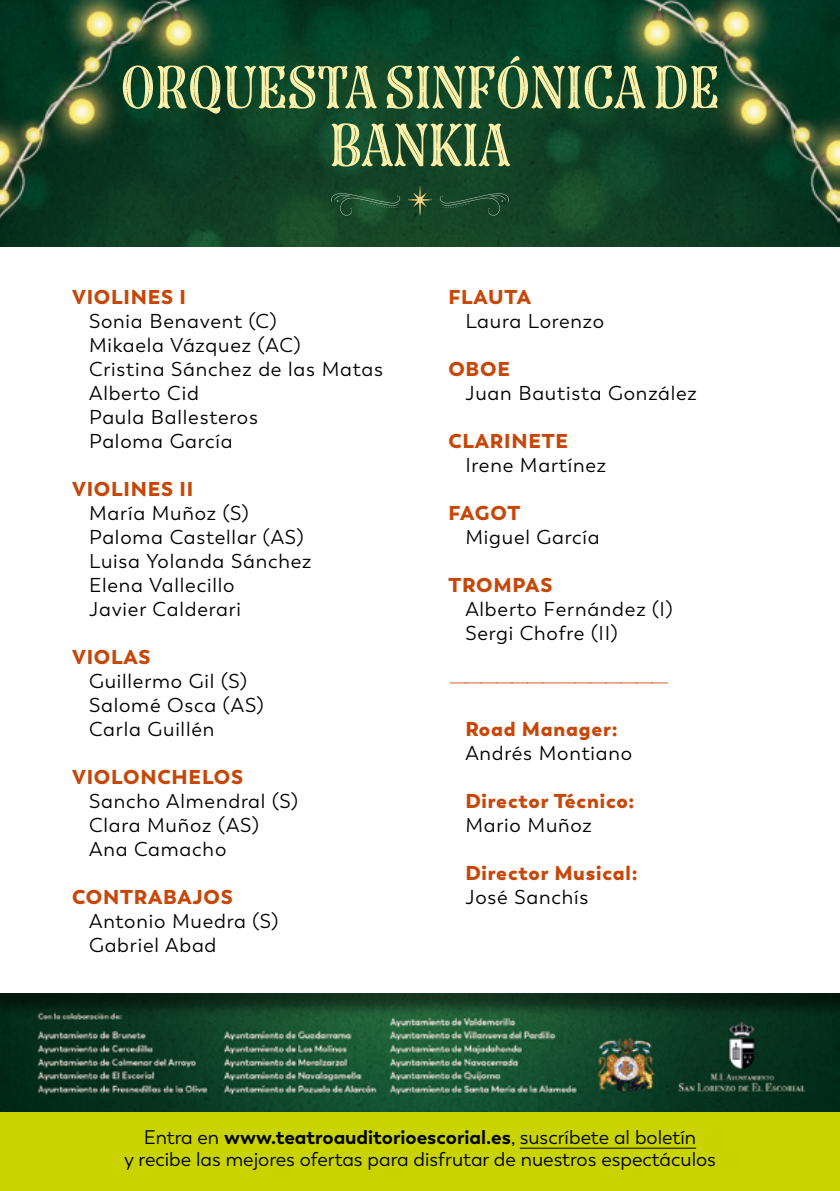
<style>
.page{position:relative;width:840px;height:1191px;background:#fff}
.page>*{position:absolute;margin:0;border:0;box-sizing:border-box;transform-origin:0 0}
.t1{font:51.4px/57.8px "Dress Combo Two";color:#faf0aa;text-align:center}
.t2{font:20px/24px "Trenda";letter-spacing:.04em;color:#000}
.t3{font:900 20px "Trenda";letter-spacing:.04em;color:#c74709}
.t4{font:300 20px "Trenda";color:#c74709}
.t5{font:19.6px/21.2px "Trenda";color:#000;text-align:center}
.s1{font-weight:700}
</style>
<div class="page">
<img style="left:12px;top:1018px;width:818px;height:94px">
<div style="left:0;top:1112px;width:839px;height:79px;background:#c8d300"></div>
<hr style="left:519px;top:1147px;width:176px;height:1px;background:#000">
<img style="left:0;top:0;width:839px;height:247px">
<svg style="left:331px;top:193px;width:69px;height:22px"></svg>
<svg style="left:439px;top:193px;width:69px;height:22px"></svg>
<svg style="left:407px;top:186px;width:25px;height:29px"></svg>
<div style="left:0;top:251px;width:839px;height:767px;background:#000;opacity:.49"></div>
<div style="left:0;top:248px;width:839px;height:745px;background:#fff"></div>
<h1 class="t1" style="left:120px;top:62px;width:600px">ORQUESTA SINFÓNICA DE<br>BANKIA</h1>
<p class="t3" style="left:72px;top:284px;width:115px">VIOLINES I</p>
<p class="t2" style="left:89px;top:309px;width:295px">Sonia Benavent (C)<br>Mikaela Vázquez (AC)<br>Cristina Sánchez de las Matas<br>Alberto Cid<br>Paula Ballesteros<br>Paloma García</p>
<p class="t3" style="left:72px;top:476px;width:123px">VIOLINES II</p>
<p class="t2" style="left:89px;top:501px;width:224px">María Muñoz (S)<br>Paloma Castellar (AS)<br>Luisa Yolanda Sánchez<br>Elena Vallecillo<br>Javier Calderari</p>
<p class="t3" style="left:72px;top:644px;width:80px">VIOLAS</p>
<p class="t2" style="left:89px;top:669px;width:176px">Guillermo Gil (S)<br>Salomé Osca (AS)<br>Carla Guillén</p>
<p class="t3" style="left:72px;top:764px;width:172px">VIOLONCHELOS</p>
<p class="t2" style="left:89px;top:789px;width:210px">Sancho Almendral (S)<br>Clara Muñoz (AS)<br>Ana Camacho</p>
<p class="t3" style="left:72px;top:884px;width:162px">CONTRABAJOS</p>
<p class="t2" style="left:89px;top:909px;width:191px">Antonio Muedra (S)<br>Gabriel Abad</p>
<p class="t3" style="left:448px;top:284px;width:84px">FLAUTA</p>
<p class="t2" style="left:465px;top:309px;width:140px">Laura Lorenzo</p>
<p class="t3" style="left:448px;top:356px;width:63px">OBOE</p>
<p class="t2" style="left:465px;top:381px;width:233px">Juan Bautista González</p>
<p class="t3" style="left:448px;top:428px;width:121px">CLARINETE</p>
<p class="t2" style="left:465px;top:453px;width:142px">Irene Martínez</p>
<p class="t3" style="left:448px;top:500px;width:73px">FAGOT</p>
<p class="t2" style="left:465px;top:525px;width:136px">Miguel García</p>
<p class="t3" style="left:448px;top:572px;width:106px">TROMPAS</p>
<p class="t2" style="left:465px;top:597px;width:208px">Alberto Fernández (I)<br>Sergi Chofre (II)</p>
<p class="t4" style="left:448px;top:670px;width:223px">——————— ———————</p>
<p class="t3" style="left:465px;top:716px;width:154px">Road Manager:</p>
<p class="t2" style="left:465px;top:741px;width:168px">Andrés Montiano</p>
<p class="t3" style="left:465px;top:788px;width:170px">Director Técnico:</p>
<p class="t2" style="left:465px;top:813px;width:128px">Mario Muñoz</p>
<p class="t3" style="left:465px;top:860px;width:174px">Director Musical:</p>
<p class="t2" style="left:465px;top:885px;width:124px">José Sanchís</p>
<p class="t5" style="left:124px;top:1127px;width:593px">Entra en <span class="s1">www.teatroauditorioescorial.es</span>, suscríbete al boletín<br>y recibe las mejores ofertas para disfrutar de nuestros espectáculos</p>
</div>
